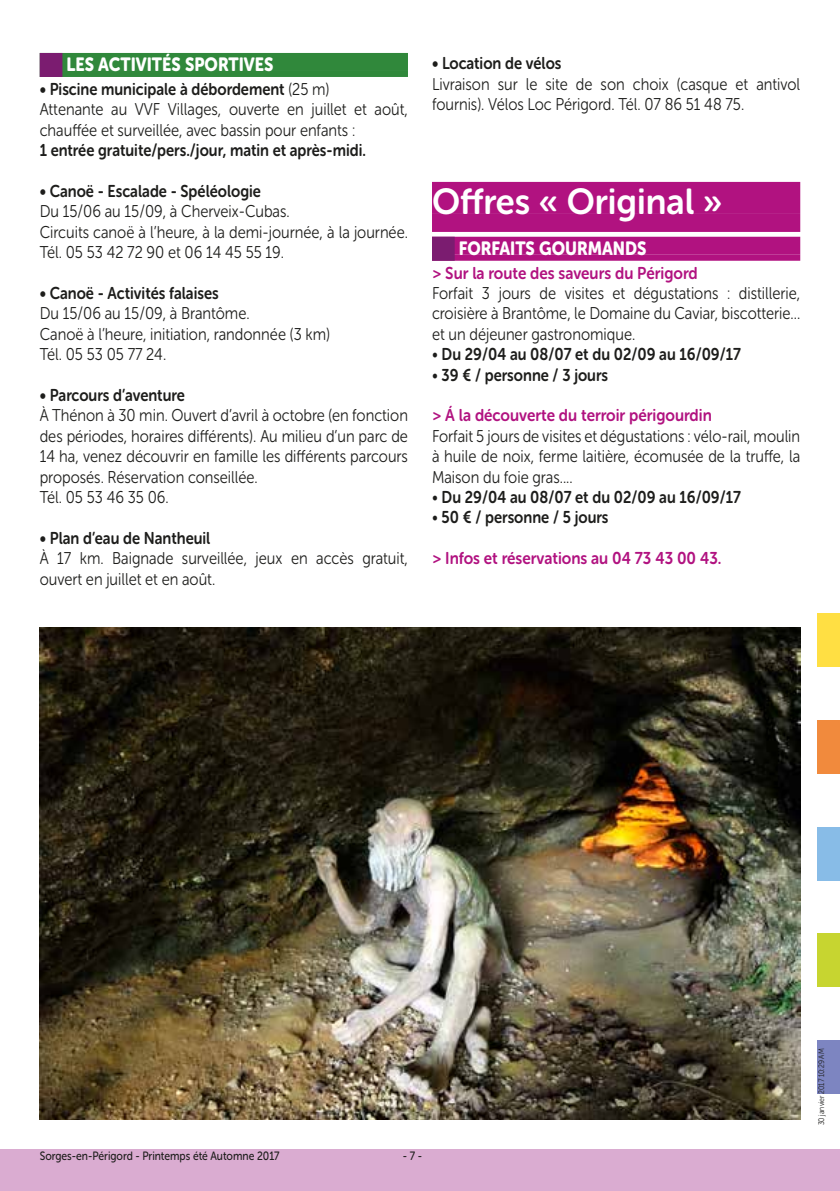
<style>
.page{position:relative;width:840px;height:1191px;background:#fff}
.page>*{position:absolute;margin:0;border:0;box-sizing:border-box;transform-origin:0 0}
.t1{font:36px "Museo Sans Rounded 700";color:#fff;scale:.96 1}
.t2{font:19px "Museo Sans Rounded 900";color:#fff;scale:.87 1}
.t3{font:17px/20.4px "Museo Sans Rounded 300";color:#1d1d1b;scale:.87 1}
.t4{font:17px "Museo Sans Rounded 700";color:#1d1d1b;scale:.87 1}
.t5{font:17px "Museo Sans Rounded 700";color:#b11280;scale:.9 1}
.t6{font:12px "Museo Sans Rounded 500";color:#1d1d1b;scale:.87 1}
.t7{font:8px "Museo Sans Rounded 300";color:#1d1d1b;scale:.87 1}
.s1{font-family:"Museo Sans Rounded 300"}
</style>
<div class="page">
<div style="left:0;top:1148px;width:839px;height:43px;background:#daacd1"></div>
<div style="left:816px;top:613px;width:23px;height:53px;background:#ffdf43"></div>
<div style="left:816px;top:720px;width:23px;height:53px;background:#f18a3d"></div>
<div style="left:816px;top:827px;width:23px;height:53px;background:#88bce7"></div>
<div style="left:816px;top:933px;width:23px;height:54px;background:#c7d530"></div>
<div style="left:816px;top:1040px;width:23px;height:54px;background:#7d85c1"></div>
<img style="left:40px;top:627px;width:759px;height:492px">
<div style="left:40px;top:53px;width:368px;height:18px;background:#30883b"></div>
<div style="left:40px;top:71px;width:368px;height:6px;background:#30883b"></div>
<div style="left:40px;top:53px;width:22px;height:24px;background:#7b1c70"></div>
<div style="left:432px;top:182px;width:367px;height:32px;background:#b11280"></div>
<div style="left:432px;top:214px;width:367px;height:18px;background:#b11280"></div>
<div style="left:432px;top:237px;width:367px;height:18px;background:#b11280"></div>
<div style="left:432px;top:255px;width:367px;height:6px;background:#b11280"></div>
<div style="left:432px;top:237px;width:22px;height:24px;background:#7b1c70"></div>
<p class="t2" style="left:66px;top:54px;width:239px">LES ACTIVITÉS SPORTIVES</p>
<p class="t4" style="left:40px;top:79px;width:334px">• Piscine municipale à débordement <span class="s1">(25 m)</span></p>
<p class="t3" style="left:40px;top:99px;width:424px">Attenante au VVF Villages, ouverte en juillet et août, chauffée et surveillée, avec bassin pour enfants :</p>
<p class="t4" style="left:40px;top:141px;width:376px">1 entrée gratuite/pers./jour, matin et après-midi.</p>
<p class="t4" style="left:40px;top:181px;width:256px">• Canoë - Escalade - Spéléologie</p>
<p class="t3" style="left:40px;top:201px;width:424px">Du 15/06 au 15/09, à Cherveix-Cubas.<br>Circuits canoë à l’heure, à la demi-journée, à la journée.<br>Tél. 05 53 42 72 90 et 06 14 45 55 19.</p>
<p class="t4" style="left:40px;top:283px;width:207px">• Canoë - Activités falaises</p>
<p class="t3" style="left:40px;top:303px;width:335px">Du 15/06 au 15/09, à Brantôme.<br>Canoë à l’heure, initiation, randonnée (3 km)<br>Tél. 05 53 05 77 24.</p>
<p class="t4" style="left:40px;top:385px;width:168px">• Parcours d’aventure</p>
<p class="t3" style="left:40px;top:405px;width:424px">À Thénon à 30 min. Ouvert d’avril à octobre (en fonction des périodes, horaires différents). Au milieu d’un parc de 14 ha, venez découvrir en famille les différents parcours proposés. Réservation conseillée.<br>Tél. 05 53 46 35 06.</p>
<p class="t4" style="left:40px;top:528px;width:197px">• Plan d’eau de Nantheuil</p>
<p class="t3" style="left:40px;top:548px;width:424px">À 17 km. Baignade surveillée, jeux en accès gratuit, ouvert en juillet et en août.</p>
<p class="t4" style="left:432px;top:54px;width:150px">• Location de vélos</p>
<p class="t3" style="left:432px;top:74px;width:424px">Livraison sur le site de son choix (casque et antivol fournis). Vélos Loc Périgord. Tél. 07 86 51 48 75.</p>
<h1 class="t1" style="left:432px;top:181px;width:303px">Offres « Original »</h1>
<p class="t2" style="left:458px;top:237px;width:217px">FORFAITS GOURMANDS</p>
<p class="t5" style="left:432px;top:263px;width:296px">&gt; Sur la route des saveurs du Périgord</p>
<p class="t3" style="left:432px;top:283px;width:424px;text-align:justify">Forfait 3 jours de visites et dégustations : distillerie, croisière à Brantôme, le Domaine du Caviar, biscotterie... et un déjeuner gastronomique.</p>
<p class="t4" style="left:432px;top:345px;width:356px"><span class="s1">•</span> Du 29/04 au 08/07 et du 02/09 au 16/09/17</p>
<p class="t4" style="left:432px;top:365px;width:204px"><span class="s1">•</span> 39 € / personne / 3 jours</p>
<p class="t5" style="left:432px;top:406px;width:312px">&gt; Á la découverte du terroir périgourdin</p>
<p class="t3" style="left:432px;top:426px;width:424px;text-align:justify">Forfait 5 jours de visites et dégustations : vélo-rail, moulin à huile de noix, ferme laitière, écomusée de la truffe, la Maison du foie gras....</p>
<p class="t4" style="left:432px;top:488px;width:356px"><span class="s1">•</span> Du 29/04 au 08/07 et du 02/09 au 16/09/17</p>
<p class="t4" style="left:432px;top:508px;width:204px"><span class="s1">•</span> 50 € / personne / 5 jours</p>
<p class="t5" style="left:432px;top:549px;width:323px">&gt; Infos et réservations au 04 73 43 00 43.</p>
<p class="t6" style="left:40px;top:1148px;width:277px">Sorges-en-Périgord - Printemps été Automne 2017</p>
<p class="t6" style="left:403px;top:1148px;width:24px">- 7 -</p>
<p class="t7" style="left:816px;top:1125px;width:90px;rotate:-90deg">30 janvier 2017 10:29 AM</p>
</div>
